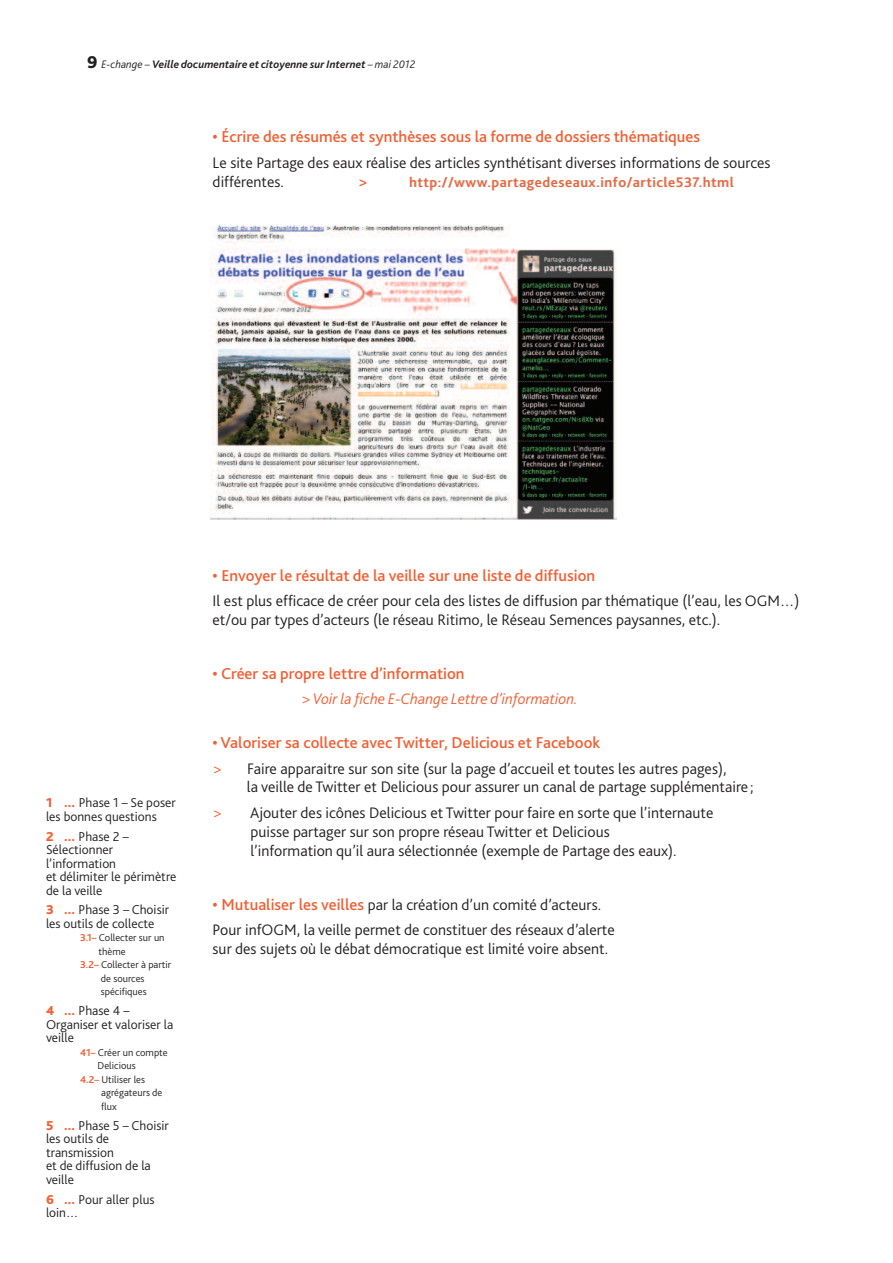
<style>
.page{position:relative;width:893px;height:1263px;background:#fff}
.page>*{position:absolute;margin:0;border:0;box-sizing:border-box;transform-origin:0 0}
.t1{font:500 16.5px "Bliss 2";color:#f16034}
.t2{font:300 15.9px/18.9px "Bliss 2";color:#231f20}
.t3{font:italic 300 15.9px "Bliss 2";color:#f16034}
.t4{font:500 15.9px "Bliss 2";color:#f16034}
.t5{font:500 14.4px "Bliss 2";letter-spacing:.05em;color:#f16034}
.t6{font:300 13.5px/13.5px "Bliss 2";color:#231f20}
.t7{font:italic 700 11.4px "Bliss 2";color:#231f20}
.t8{font:300 10.5px "Bliss 2";color:#231f20}
.s1{font-weight:800;font-style:normal;font-size:18px}
.s2{font-weight:300}
.s3{font-weight:800;color:#f16034}
.s4{font-weight:700;color:#f16034}
.s5{color:#f16034}
.s6{font-weight:500;font-size:16.5px;color:#f16034}
</style>
<div class="page">
<img style="left:211px;top:224px;width:406px;height:295px">
<p class="t7" style="left:87px;top:60px;width:330px"><span class="s1">9</span> <span class="s2">E-change –</span> Veille documentaire et citoyenne sur Internet <span class="s2">– mai 2012</span></p>
<p class="t1" style="left:213px;top:131px;width:489px">• Écrire des résumés et synthèses sous la forme de dossiers thématiques</p>
<p class="t2" style="left:213px;top:154px;width:559px">Le site Partage des eaux réalise des articles synthétisant diverses informations de sources différentes.</p>
<p class="t4" style="left:359px;top:175px;width:10px">&gt;</p>
<p class="t5" style="left:409px;top:176px;width:326px">http://www.partagedeseaux.info/article537.html</p>
<p class="t6" style="left:46px;top:797px;width:131px"><span class="s3">1 …</span> Phase 1 – Se poser les bonnes questions</p>
<p class="t6" style="left:46px;top:830px;width:132px"><span class="s3">2 …</span>Phase 2 –<br>Sélectionner l’information<br>et délimiter le périmètre de la veille</p>
<p class="t6" style="left:46px;top:904px;width:125px"><span class="s3">3 …</span> Phase 3 – Choisir les outils de collecte</p>
<p class="t8" style="left:80px;top:934px;width:86px"><span class="s4">3.1–</span> Collecter sur un</p>
<p class="t8" style="left:99px;top:947px;width:29px">thème</p>
<p class="t8" style="left:80px;top:961px;width:93px"><span class="s4">3.2–</span> Collecter à partir</p>
<p class="t8" style="left:101px;top:974px;width:45px">de sources</p>
<p class="t8" style="left:101px;top:988px;width:47px">spécifiques</p>
<p class="t6" style="left:46px;top:1005px;width:129px"><span class="s3">4 …</span>Phase 4 –<br>Organiser et valoriser la veille</p>
<p class="t8" style="left:80px;top:1048px;width:89px"><span class="s4">41–</span> Créer un compte</p>
<p class="t8" style="left:98px;top:1062px;width:40px">Delicious</p>
<p class="t8" style="left:80px;top:1075px;width:67px"><span class="s4">4.2–</span> Utiliser les</p>
<p class="t8" style="left:101px;top:1089px;width:63px">agrégateurs de</p>
<p class="t8" style="left:101px;top:1102px;width:17px">flux</p>
<p class="t6" style="left:46px;top:1120px;width:124px"><span class="s3">5 …</span> Phase 5 – Choisir les outils de transmission<br>et de diffusion de la veille</p>
<p class="t6" style="left:46px;top:1193px;width:110px"><span class="s3">6 …</span> Pour aller plus loin…</p>
<p class="t1" style="left:213px;top:569px;width:384px">• Envoyer le résultat de la veille sur une liste de diffusion</p>
<p class="t2" style="left:213px;top:593px;width:588px">Il est plus efficace de créer pour cela des listes de diffusion par thématique (l’eau, les OGM…) et/ou par types d’acteurs (le réseau Ritimo, le Réseau Semences paysannes, etc.).</p>
<p class="t1" style="left:213px;top:667px;width:253px">• Créer sa propre lettre d’information</p>
<p class="t3" style="left:301px;top:693px;width:278px">&gt;Voir la fiche E-Change Lettre d’information.</p>
<p class="t1" style="left:213px;top:737px;width:389px">• Valoriser sa collecte avec Twitter, Delicious et Facebook</p>
<p class="t2" style="left:247px;top:760px;width:508px;text-indent:-34px"><span class="s5">&gt;</span> Faire apparaitre sur son site (sur la page d’accueil et toutes les autres pages),<br>la veille de Twitter et Delicious pour assurer un canal de partage supplémentaire ;</p>
<p class="t2" style="left:250px;top:804px;width:464px;text-indent:-38px"><span class="s5">&gt;</span> Ajouter des icônes Delicious et Twitter pour faire en sorte que l’internaute puisse partager sur son propre réseau Twitter et Delicious<br>l’information qu’il aura sélectionnée (exemple de Partage des eaux).</p>
<p class="t2" style="left:213px;top:893px;width:404px;line-height:25.3px"><span class="s6">• Mutualiser les veilles</span> par la création d’un comité d’acteurs.<br>Pour infOGM, la veille permet de constituer des réseaux d’alerte</p>
<p class="t2" style="left:213px;top:940px;width:397px">sur des sujets où le débat démocratique est limité voire absent.</p>
</div>
